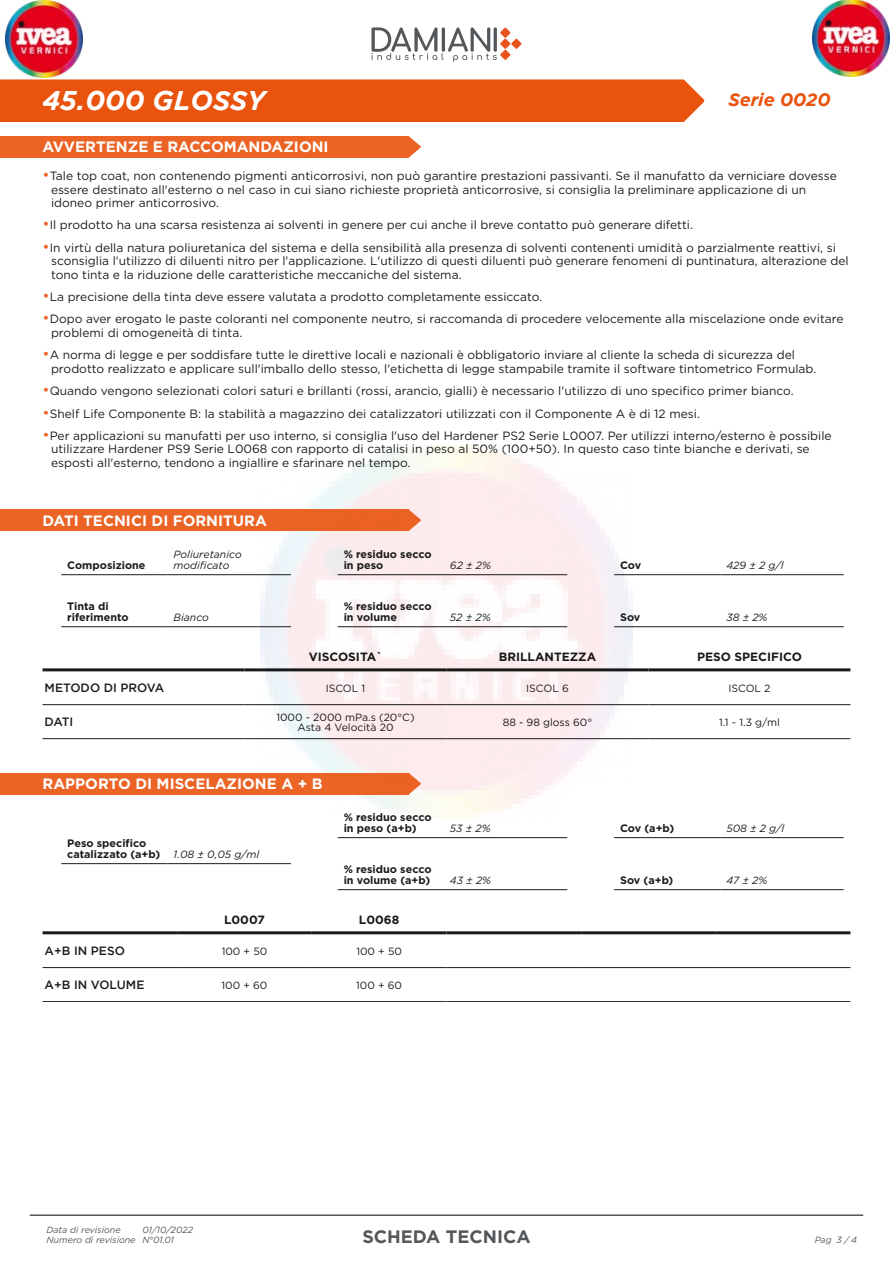
<style>
.page{position:relative;width:893px;height:1263px;background:#fff}
.page>*{position:absolute;margin:0;border:0;box-sizing:border-box;transform-origin:0 0}
.t1{font:italic 700 27px "Gotham";color:#fff}
.t2{font:700 18px "Gotham";color:#53575a}
.t3{font:italic 700 18px "Gotham";color:#e9530d}
.t4{font:700 15px "Gotham";color:#fff}
.t5{font:12px/13.5px "Gotham";color:#000}
.t6{font:700 12px "Gotham";color:#000}
.t7{font:500 12px "Gotham";color:#000}
.t8{font:700 10.8px/10.5px "Gotham";color:#000}
.t9{font:10.5px/10.5px "Gotham";color:#000;text-align:center}
.t10{font:italic 10.5px/10.5px "Gotham";color:#000}
.t11{font:italic 9px/10.1px "Gotham";color:#53575a}
.t12{font:italic 9px "Gotham";color:#55585a}
.s1{font-size:15px;color:#e9530d}
.s2{font-weight:400;font-style:italic;font-size:10.5px}
</style>
<div class="page">
<img style="left:260px;top:445px;width:372px;height:372px">
<svg style="left:371px;top:27px;width:151px;height:35px"></svg>
<hr style="left:30px;top:1214px;width:833px;height:2px;background:#53575a">
<div style="left:0;top:79px;width:704px;height:43px;background:#e9530d"></div>
<div style="left:0;top:136px;width:408px;height:22px;background:#eb6425"></div>
<svg style="left:408px;top:136px;width:13px;height:22px"></svg>
<div style="left:0;top:509px;width:408px;height:22px;background:#eb6425"></div>
<svg style="left:408px;top:509px;width:13px;height:22px"></svg>
<hr style="left:61px;top:574px;width:107px;height:1px;background:#000">
<hr style="left:168px;top:574px;width:123px;height:1px;background:#000">
<hr style="left:338px;top:574px;width:106px;height:1px;background:#000">
<hr style="left:444px;top:574px;width:123px;height:1px;background:#000">
<hr style="left:614px;top:574px;width:106px;height:1px;background:#000">
<hr style="left:720px;top:574px;width:124px;height:1px;background:#000">
<hr style="left:61px;top:626px;width:107px;height:1px;background:#000">
<hr style="left:168px;top:626px;width:123px;height:1px;background:#000">
<hr style="left:338px;top:626px;width:106px;height:1px;background:#000">
<hr style="left:444px;top:626px;width:123px;height:1px;background:#000">
<hr style="left:614px;top:626px;width:106px;height:1px;background:#000">
<hr style="left:720px;top:626px;width:124px;height:1px;background:#000">
<hr style="left:43px;top:668px;width:201px;height:3px;background:#000">
<hr style="left:244px;top:668px;width:202px;height:3px;background:#000">
<hr style="left:446px;top:668px;width:202px;height:3px;background:#000">
<hr style="left:648px;top:668px;width:202px;height:3px;background:#000">
<hr style="left:43px;top:704px;width:201px;height:1px;background:#000">
<hr style="left:244px;top:704px;width:202px;height:1px;background:#000">
<hr style="left:446px;top:704px;width:202px;height:1px;background:#000">
<hr style="left:648px;top:704px;width:202px;height:1px;background:#000">
<hr style="left:43px;top:738px;width:201px;height:1px;background:#000">
<hr style="left:244px;top:738px;width:202px;height:1px;background:#000">
<hr style="left:446px;top:738px;width:202px;height:1px;background:#000">
<hr style="left:648px;top:738px;width:202px;height:1px;background:#000">
<div style="left:0;top:773px;width:408px;height:21px;background:#eb6425"></div>
<svg style="left:408px;top:773px;width:13px;height:21px"></svg>
<hr style="left:61px;top:863px;width:107px;height:1px;background:#000">
<hr style="left:168px;top:863px;width:123px;height:1px;background:#000">
<hr style="left:338px;top:837px;width:106px;height:1px;background:#000">
<hr style="left:444px;top:837px;width:123px;height:1px;background:#000">
<hr style="left:614px;top:837px;width:106px;height:1px;background:#000">
<hr style="left:720px;top:837px;width:124px;height:1px;background:#000">
<hr style="left:338px;top:889px;width:106px;height:1px;background:#000">
<hr style="left:444px;top:889px;width:123px;height:1px;background:#000">
<hr style="left:614px;top:889px;width:106px;height:1px;background:#000">
<hr style="left:720px;top:889px;width:124px;height:1px;background:#000">
<hr style="left:43px;top:931px;width:134px;height:3px;background:#000">
<hr style="left:177px;top:931px;width:135px;height:3px;background:#000">
<hr style="left:312px;top:931px;width:134px;height:3px;background:#000">
<hr style="left:446px;top:931px;width:135px;height:3px;background:#000">
<hr style="left:581px;top:931px;width:135px;height:3px;background:#000">
<hr style="left:716px;top:931px;width:134px;height:3px;background:#000">
<hr style="left:43px;top:967px;width:134px;height:1px;background:#000">
<hr style="left:177px;top:967px;width:135px;height:1px;background:#000">
<hr style="left:312px;top:967px;width:134px;height:1px;background:#000">
<hr style="left:446px;top:967px;width:135px;height:1px;background:#000">
<hr style="left:581px;top:967px;width:135px;height:1px;background:#000">
<hr style="left:716px;top:967px;width:134px;height:1px;background:#000">
<hr style="left:43px;top:1001px;width:134px;height:1px;background:#000">
<hr style="left:177px;top:1001px;width:135px;height:1px;background:#000">
<hr style="left:312px;top:1001px;width:134px;height:1px;background:#000">
<hr style="left:446px;top:1001px;width:135px;height:1px;background:#000">
<hr style="left:581px;top:1001px;width:135px;height:1px;background:#000">
<hr style="left:716px;top:1001px;width:134px;height:1px;background:#000">
<img style="left:6px;top:1px;width:77px;height:77px">
<img style="left:813px;top:0;width:76px;height:77px">
<h1 class="t1" style="left:43px;top:85px;width:224px">45.000 GLOSSY</h1>
<h2 class="t3" style="left:728px;top:89px;width:104px">Serie 0020</h2>
<p class="t4" style="left:43px;top:138px;width:288px">AVVERTENZE E RACCOMANDAZIONI</p>
<p class="t5" style="left:51px;top:169px;width:787px;text-indent:-9px"><span class="s1">•</span>Tale top coat, non contenendo pigmenti anticorrosivi, non può garantire prestazioni passivanti. Se il manufatto da verniciare dovesse essere destinato all'esterno o nel caso in cui siano richieste proprietà anticorrosive, si consiglia la preliminare applicazione di un idoneo primer anticorrosivo.</p>
<p class="t5" style="left:43px;top:218px;width:652px"><span class="s1">•</span>Il prodotto ha una scarsa resistenza ai solventi in genere per cui anche il breve contatto può generare difetti.</p>
<p class="t5" style="left:51px;top:240px;width:799px;text-indent:-9px"><span class="s1">•</span>In virtù della natura poliuretanica del sistema e della sensibilità alla presenza di solventi contenenti umidità o parzialmente reattivi, si sconsiglia l'utilizzo di diluenti nitro per l'applicazione. L'utilizzo di questi diluenti può generare fenomeni di puntinatura, alterazione del tono tinta e la riduzione delle caratteristiche meccaniche del sistema.</p>
<p class="t5" style="left:43px;top:290px;width:501px"><span class="s1">•</span>La precisione della tinta deve essere valutata a prodotto completamente essiccato.</p>
<p class="t5" style="left:51px;top:312px;width:794px;text-indent:-9px"><span class="s1">•</span>Dopo aver erogato le paste coloranti nel componente neutro, si raccomanda di procedere velocemente alla miscelazione onde evitare problemi di omogeneità di tinta.</p>
<p class="t5" style="left:51px;top:348px;width:767px;text-indent:-9px"><span class="s1">•</span>A norma di legge e per soddisfare tutte le direttive locali e nazionali è obbligatorio inviare al cliente la scheda di sicurezza del prodotto realizzato e applicare sull'imballo dello stesso, l'etichetta di legge stampabile tramite il software tintometrico Formulab.</p>
<p class="t5" style="left:43px;top:384px;width:753px"><span class="s1">•</span>Quando vengono selezionati colori saturi e brillanti (rossi, arancio, gialli) è necessario l'utilizzo di uno specifico primer bianco.</p>
<p class="t5" style="left:43px;top:406px;width:659px"><span class="s1">•</span>Shelf Life Componente B: la stabilità a magazzino dei catalizzatori utilizzati con il Componente A è di 12 mesi.</p>
<p class="t5" style="left:51px;top:429px;width:782px;text-indent:-9px"><span class="s1">•</span>Per applicazioni su manufatti per uso interno, si consiglia l'uso del Hardener PS2 Serie L0007. Per utilizzi interno/esterno è possibile utilizzare Hardener PS9 Serie L0068 con rapporto di catalisi in peso al 50% (100+50). In questo caso tinte bianche e derivati, se esposti all'esterno, tendono a ingiallire e sfarinare nel tempo.</p>
<p class="t4" style="left:43px;top:512px;width:226px">DATI TECNICI DI FORNITURA</p>
<p class="t8" style="left:67px;top:559px;width:80px">Composizione</p>
<p class="t10" style="left:174px;top:549px;width:70px">Poliuretanico modificato</p>
<p class="t8" style="left:344px;top:549px;width:89px">% residuo secco in peso</p>
<p class="t10" style="left:450px;top:559px;width:42px">62 ± 2%</p>
<p class="t8" style="left:620px;top:559px;width:23px">Cov</p>
<p class="t10" style="left:726px;top:559px;width:59px">429 ± 2 g/l</p>
<p class="t8" style="left:67px;top:601px;width:63px">Tinta di riferimento</p>
<p class="t10" style="left:174px;top:611px;width:37px">Bianco</p>
<p class="t8" style="left:344px;top:601px;width:89px">% residuo secco in volume</p>
<p class="t10" style="left:450px;top:611px;width:42px">52 ± 2%</p>
<p class="t8" style="left:620px;top:611px;width:22px">Sov</p>
<p class="t10" style="left:726px;top:611px;width:43px">38 ± 2%</p>
<p class="t6" style="left:309px;top:650px;width:75px">VISCOSITA`</p>
<p class="t6" style="left:499px;top:650px;width:99px">BRILLANTEZZA</p>
<p class="t6" style="left:697px;top:650px;width:106px">PESO SPECIFICO</p>
<p class="t7" style="left:45px;top:681px;width:121px">METODO DI PROVA</p>
<p class="t9" style="left:326px;top:683px;width:41px">ISCOL 1</p>
<p class="t9" style="left:526px;top:683px;width:44px">ISCOL 6</p>
<p class="t9" style="left:728px;top:683px;width:44px">ISCOL 2</p>
<p class="t7" style="left:45px;top:715px;width:30px">DATI</p>
<p class="t9" style="left:276px;top:711px;width:140px">1000 - 2000 mPa.s (20°C)<br>Asta 4 Velocità 20</p>
<p class="t9" style="left:503px;top:717px;width:91px">88 - 98 gloss 60°</p>
<p class="t9" style="left:719px;top:717px;width:62px">1.1 - 1.3 g/ml</p>
<p class="t4" style="left:43px;top:775px;width:282px">RAPPORTO DI MISCELAZIONE A + B</p>
<p class="t8" style="left:67px;top:838px;width:194px">Peso specifico<br>catalizzato (a+b) <span class="s2">1.08 ± 0,05 g/ml</span></p>
<p class="t8" style="left:344px;top:812px;width:89px">% residuo secco in peso (a+b)</p>
<p class="t10" style="left:450px;top:822px;width:42px">53 ± 2%</p>
<p class="t8" style="left:620px;top:822px;width:56px">Cov (a+b)</p>
<p class="t10" style="left:726px;top:822px;width:59px">508 ± 2 g/l</p>
<p class="t8" style="left:344px;top:864px;width:89px">% residuo secco in volume (a+b)</p>
<p class="t10" style="left:450px;top:874px;width:43px">43 ± 2%</p>
<p class="t8" style="left:620px;top:874px;width:55px">Sov (a+b)</p>
<p class="t10" style="left:726px;top:874px;width:42px">47 ± 2%</p>
<p class="t6" style="left:224px;top:913px;width:42px">L0007</p>
<p class="t6" style="left:359px;top:913px;width:42px">L0068</p>
<p class="t7" style="left:45px;top:944px;width:82px">A+B IN PESO</p>
<p class="t9" style="left:222px;top:945px;width:47px">100 + 50</p>
<p class="t9" style="left:356px;top:945px;width:47px">100 + 50</p>
<p class="t7" style="left:45px;top:978px;width:101px">A+B IN VOLUME</p>
<p class="t9" style="left:222px;top:979px;width:47px">100 + 60</p>
<p class="t9" style="left:356px;top:979px;width:47px">100 + 60</p>
<p class="t11" style="left:142px;top:1225px;width:52px">01/10/2022<br>N°01.01</p>
<h2 class="t2" style="left:362px;top:1226px;width:170px">SCHEDA TECNICA</h2>
<p class="t11" style="left:47px;top:1225px;width:91px">Data di revisione<br>Numero di revisione</p>
<p class="t12" style="left:844px;top:1234px;width:6px">/</p>
<p class="t12" style="left:815px;top:1234px;width:44px">Pag 3 4</p>
</div>
